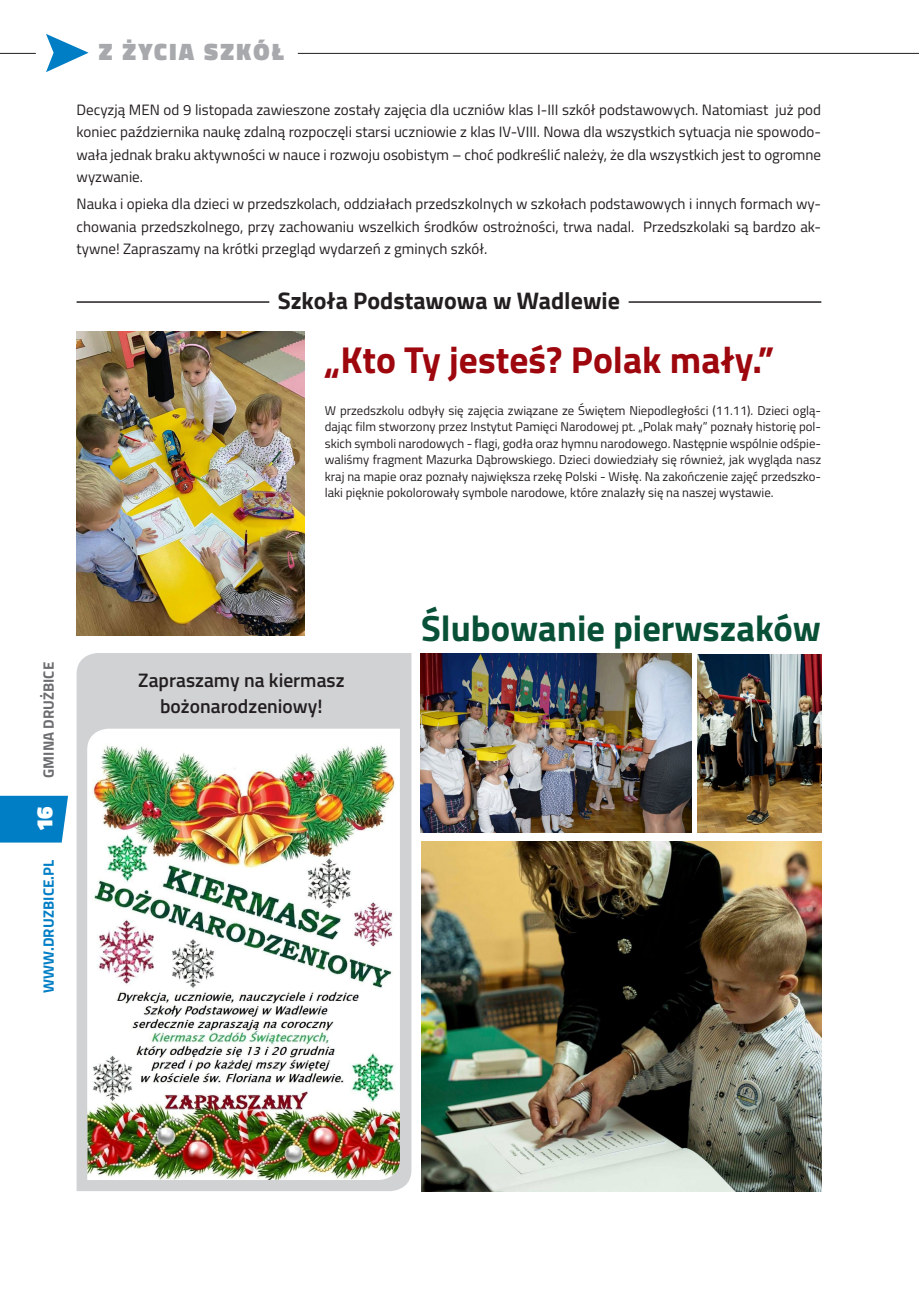
<style>
.page{position:relative;width:919px;height:1289px;background:#fff}
.page>*{position:absolute;margin:0;border:0;box-sizing:border-box;transform-origin:0 0}
.t1{font:700 37.5px "Titillium Web";color:#9d070d}
.t2{font:700 36.45px "Titillium Web";color:#085136}
.t3{font:700 24px "Titillium Web";color:#231f20}
.t4{font:900 24px "Titillium Web";letter-spacing:.1em;color:#a8a9ad}
.t5{font:900 22.5px "Titillium Web";color:#fff}
.t6{font:600 19.5px/25.5px "Titillium Web";color:#231f20;text-align:center}
.t7{font:15px/22.5px "Titillium Web";color:#231f20;text-align:justify}
.t8{font:700 15px "Titillium Web";letter-spacing:.01em;color:#007ec5}
.t9{font:700 15px "Titillium Web";color:#6c6d70}
.t10{font:12.75px/16.5px "Titillium Web";color:#231f20;text-align:justify}
</style>
<div class="page">
<div style="left:77px;top:653px;width:334px;height:538px;background:#d1d2d4"></div>
<svg style="left:0;top:795px;width:68px;height:47px;background:#0f85c8"></svg>
<svg style="left:46px;top:34px;width:43px;height:38px"></svg>
<hr style="left:298px;top:53px;width:620px;height:1px;background:#231f20">
<hr style="left:0;top:53px;width:36px;height:1px;background:#231f20">
<img style="left:77px;top:331px;width:228px;height:304px">
<img style="left:87px;top:728px;width:313px;height:451px">
<img style="left:421px;top:653px;width:270px;height:179px">
<img style="left:421px;top:841px;width:400px;height:350px">
<img style="left:697px;top:654px;width:124px;height:178px">
<hr style="left:77px;top:301px;width:192px;height:2px;background:#231f20">
<hr style="left:628px;top:301px;width:193px;height:2px;background:#231f20">
<h3 class="t4" style="left:99px;top:34px;width:186px">Z ŻYCIA SZKÓŁ</h3>
<p class="t7" style="left:77px;top:98px;width:746px">Decyzją MEN od 9 listopada zawieszone zostały zajęcia dla uczniów klas I-III szkół podstawowych. Natomiast już pod koniec października naukę zdalną rozpoczęli starsi uczniowie z klas IV-VIII. Nowa dla wszystkich sytuacja nie spowodo&shy;wała jednak braku aktywności w nauce i rozwoju osobistym – choć podkreślić należy, że dla wszystkich jest to ogromne wyzwanie.</p>
<p class="t7" style="left:77px;top:192px;width:746px">Nauka i opieka dla dzieci w przedszkolach, oddziałach przedszkolnych w szkołach podstawowych i innych formach wy&shy;chowania przedszkolnego, przy zachowaniu wszelkich środków ostrożności, trwa nadal. Przedszkolaki są bardzo ak&shy;tywne! Zapraszamy na krótki przegląd wydarzeń z gminych szkół.</p>
<h3 class="t3" style="left:278px;top:283px;width:344px">Szkoła Podstawowa w Wadlewie</h3>
<h1 class="t1" style="left:325px;top:331px;width:451px">„Kto Ty jesteś? Polak mały.”</h1>
<p class="t10" style="left:325px;top:401px;width:498px">W przedszkolu odbyły się zajęcia związane ze Świętem Niepodległości (11.11). Dzieci oglą&shy;dając film stworzony przez Instytut Pamięci Narodowej pt. „Polak mały” poznały historię pol&shy;skich symboli narodowych - flagi, godła oraz hymnu narodowego. Następnie wspólnie odśpie&shy;waliśmy fragment Mazurka Dąbrowskiego. Dzieci dowiedziały się również, jak wygląda nasz kraj na mapie oraz poznały największa rzekę Polski - Wisłę. Na zakończenie zajęć przedszko&shy;laki pięknie pokolorowały symbole narodowe, które znalazły się na naszej wystawie.</p>
<p class="t9" style="left:37px;top:777px;width:117px;rotate:-90deg">GMINA DRUŻBICE</p>
<h3 class="t5" style="left:28px;top:831px;width:26px;rotate:-90deg">16</h3>
<p class="t8" style="left:37px;top:993px;width:135px;rotate:-90deg">WWW.DRUZBICE.PL</p>
<h3 class="t6" style="left:138px;top:666px;width:208px">Zapraszamy na kiermasz bożonarodzeniowy!</h3>
<h2 class="t2" style="left:421px;top:600px;width:401px">Ślubowanie pierwszaków</h2>
</div>
